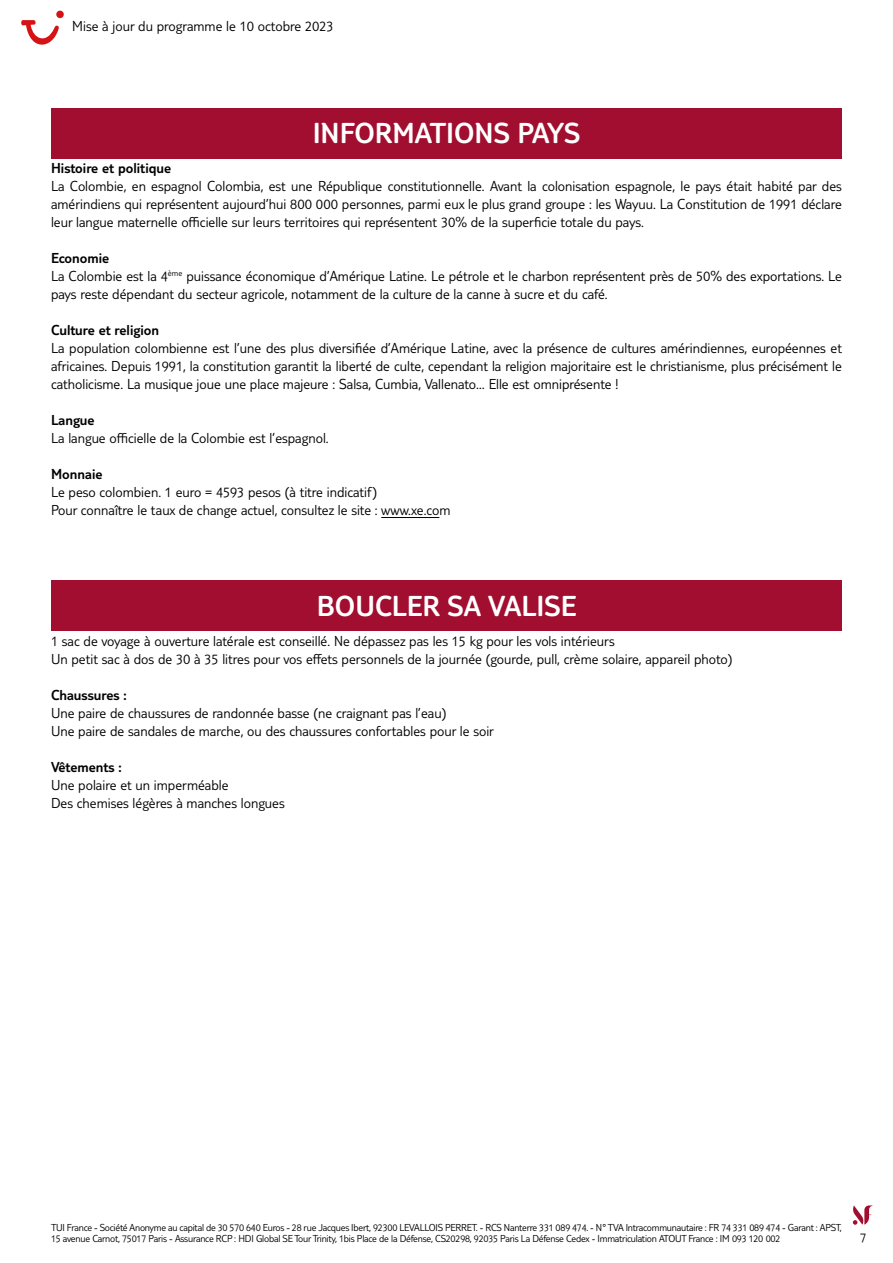
<style>
.page{position:relative;width:893px;height:1263px;background:#fff}
.page>*{position:absolute;margin:0;border:0;box-sizing:border-box;transform-origin:0 0}
.t1{font:300 30px "TUI Type";color:#fff}
.t2{font:300 15px/18px "TUI Type";color:#000}
.t3{font:300 15px "TUI Type";color:#000}
.t4{font:300 13.5px "TUI Type";color:#000}
.t5{font:300 10.5px/10.5px "TUI Type";letter-spacing:-.02em;color:#000}
.s1{font-style:inherit}
</style>
<div class="page">
<svg style="left:853px;top:1205px;width:20px;height:20px"></svg>
<hr style="left:381px;top:517px;width:58px;height:1px;background:#000">
<div style="left:51px;top:108px;width:791px;height:51px;background:#a10e2f"></div>
<div style="left:51px;top:580px;width:791px;height:51px;background:#a10e2f"></div>
<svg style="left:21px;top:20px;width:38px;height:25px"></svg>
<div style="left:56px;top:11px;width:8px;height:7px;background:#d51317;border-radius:50%"></div>
<p class="t2" style="left:72px;top:17px;width:263px">Mise à jour du programme le 10 octobre 2023</p>
<h1 class="t1" style="left:313px;top:116px;width:269px">INFORMATIONS PAYS</h1>
<p class="t3" style="left:51px;top:160px;width:122px">Histoire et politique</p>
<p class="t2" style="left:51px;top:177px;width:792px;text-align:justify">La Colombie, en espagnol Colombia, est une République constitutionnelle. Avant la colonisation espagnole, le pays était habité par des amérindiens qui représentent aujourd’hui 800 000 personnes, parmi eux le plus grand groupe : les Wayuu. La Constitution de 1991 déclare leur langue maternelle officielle sur leurs territoires qui représentent 30% de la superficie totale du pays.</p>
<p class="t2" style="left:51px;top:249px;width:792px"><span class="s1">Economie<br></span>La Colombie est la 4<sup>ème</sup> puissance économique d’Amérique Latine. Le pétrole et le charbon représentent près de 50% des exportations. Le pays reste dépendant du secteur agricole, notamment de la culture de la canne à sucre et du café.</p>
<p class="t3" style="left:51px;top:322px;width:110px">Culture et religion</p>
<p class="t2" style="left:51px;top:339px;width:792px;text-align:justify">La population colombienne est l’une des plus diversifiée d’Amérique Latine, avec la présence de cultures amérindiennes, européennes et africaines. Depuis 1991, la constitution garantit la liberté de culte, cependant la religion majoritaire est le christianisme, plus précisément le catholicisme. La musique joue une place majeure : Salsa, Cumbia, Vallenato… Elle est omniprésente !</p>
<p class="t3" style="left:51px;top:412px;width:45px">Langue</p>
<p class="t2" style="left:51px;top:429px;width:279px">La langue officielle de la Colombie est l’espagnol.</p>
<p class="t3" style="left:51px;top:466px;width:53px">Monnaie</p>
<p class="t2" style="left:51px;top:483px;width:401px">Le peso colombien. 1 euro = 4593 pesos (à titre indicatif)<br>Pour connaître le taux de change actuel, consultez le site : www.xe.com</p>
<h1 class="t1" style="left:317px;top:588px;width:261px">BOUCLER SA VALISE</h1>
<p class="t2" style="left:51px;top:631px;width:683px">1 sac de voyage à ouverture latérale est conseillé. Ne dépassez pas les 15 kg pour les vols intérieurs<br>Un petit sac à dos de 30 à 35 litres pour vos effets personnels de la journée (gourde, pull, crème solaire, appareil photo)</p>
<p class="t3" style="left:51px;top:686px;width:77px">Chaussures :</p>
<p class="t2" style="left:51px;top:703px;width:445px">Une paire de chaussures de randonnée basse (ne craignant pas l’eau)<br>Une paire de sandales de marche, ou des chaussures confortables pour le soir</p>
<p class="t3" style="left:51px;top:758px;width:72px">Vêtements :</p>
<p class="t2" style="left:51px;top:775px;width:235px">Une polaire et un imperméable<br>Des chemises légères à manches longues</p>
<p class="t5" style="left:51px;top:1222px;width:792px">TUI France - Société Anonyme au capital de 30 570 640 Euros - 28 rue Jacques Ibert, 92300 LEVALLOIS PERRET. - RCS Nanterre 331 089 474. - N° TVA Intracommunautaire : FR 74 331 089 474 - Garant : APST,<br>15 avenue Carnot, 75017 Paris - Assurance RCP : HDI Global SE Tour Trinity, 1bis Place de la Défense, CS20298, 92035 Paris La Défense Cedex - Immatriculation ATOUT France : IM 093 120 002</p>
<p class="t4" style="left:860px;top:1229px;width:8px">7</p>
</div>
